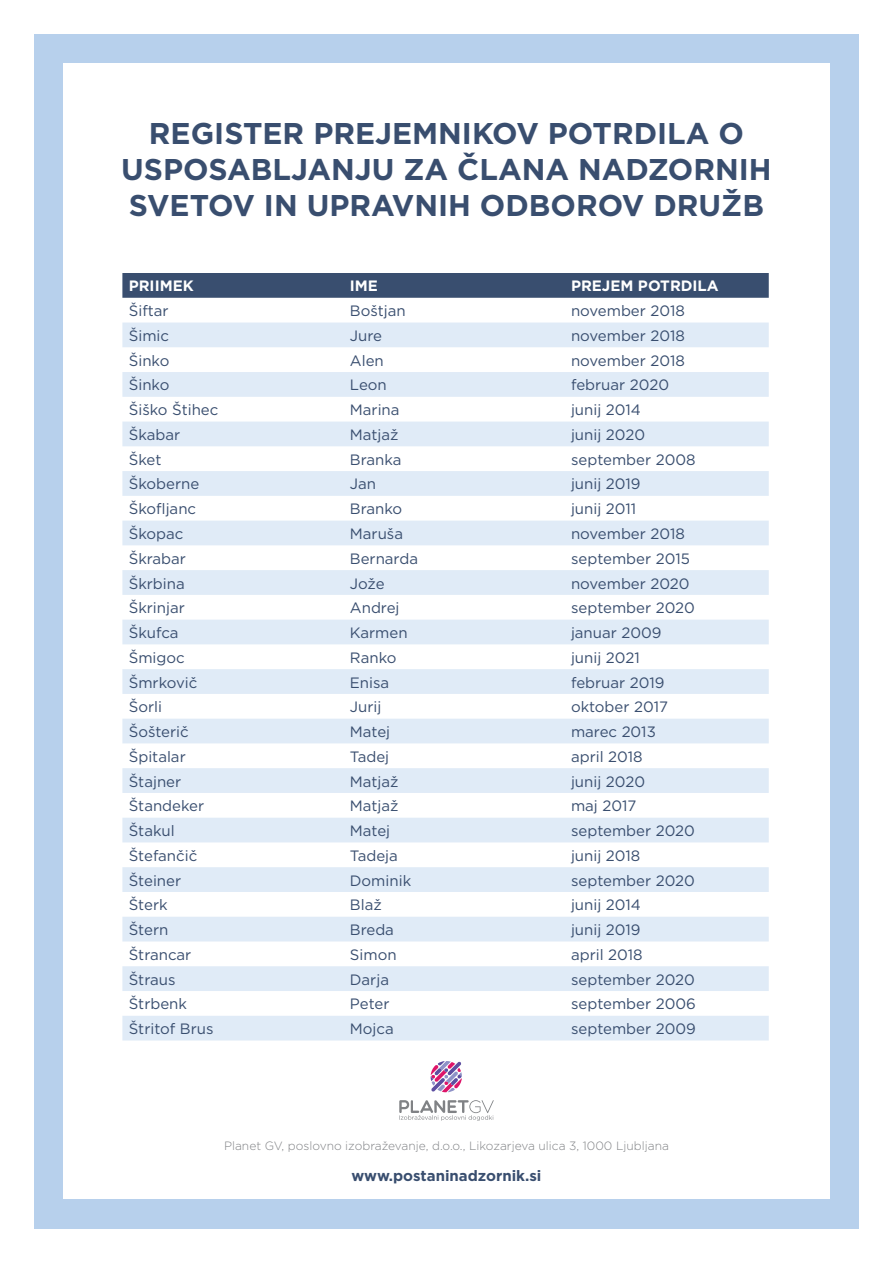
<style>
.page{position:relative;width:893px;height:1263px;background:#fff}
.page>*{position:absolute;margin:0;border:0;box-sizing:border-box;transform-origin:0 0}
.t1{font:700 30px/36px "Gotham";color:#394e6f;text-align:center}
.t2{font:15px "Gotham";color:#394e6f}
.t3{font:700 15px "Gotham";color:#fff}
.t4{font:700 15px "Gotham";color:#394e6f}
.t5{font:300 12px "Gotham";color:#808285}
</style>
<div class="page">
<div style="left:34px;top:34px;width:825px;height:1195px;background:#b7d0ec"></div>
<div style="left:63px;top:64px;width:766px;height:1135px;background:#fff"></div>
<svg style="left:431px;top:1061px;width:31px;height:31px"></svg>
<svg style="left:399px;top:1100px;width:95px;height:21px"></svg>
<div style="left:122px;top:273px;width:647px;height:25px;background:#394e6f"></div>
<svg style="left:122px;top:322px;width:647px;height:718px;fill:#e3edf7"></svg>
<h1 class="t1" style="left:121px;top:116px;width:652px">REGISTER PREJEMNIKOV POTRDILA O<br>USPOSABLJANJU ZA ČLANA NADZORNIH<br>SVETOV IN UPRAVNIH ODBOROV DRUŽB</h1>
<p class="t3" style="left:129px;top:276px;width:66px">PRIIMEK</p>
<p class="t3" style="left:350px;top:276px;width:30px">IME</p>
<p class="t3" style="left:571px;top:276px;width:149px">PREJEM POTRDILA</p>
<p class="t2" style="left:129px;top:301px;width:41px">Šiftar</p>
<p class="t2" style="left:350px;top:301px;width:57px">Boštjan</p>
<p class="t2" style="left:571px;top:301px;width:115px">november 2018</p>
<p class="t2" style="left:129px;top:326px;width:42px">Šimic</p>
<p class="t2" style="left:350px;top:326px;width:34px">Jure</p>
<p class="t2" style="left:571px;top:326px;width:115px">november 2018</p>
<p class="t2" style="left:129px;top:351px;width:42px">Šinko</p>
<p class="t2" style="left:350px;top:351px;width:35px">Alen</p>
<p class="t2" style="left:571px;top:351px;width:115px">november 2018</p>
<p class="t2" style="left:129px;top:375px;width:42px">Šinko</p>
<p class="t2" style="left:350px;top:375px;width:38px">Leon</p>
<p class="t2" style="left:571px;top:375px;width:100px">februar 2020</p>
<p class="t2" style="left:129px;top:400px;width:91px">Šiško Štihec</p>
<p class="t2" style="left:350px;top:400px;width:51px">Marina</p>
<p class="t2" style="left:571px;top:400px;width:71px">junij 2014</p>
<p class="t2" style="left:129px;top:425px;width:53px">Škabar</p>
<p class="t2" style="left:350px;top:425px;width:50px">Matjaž</p>
<p class="t2" style="left:571px;top:425px;width:76px">junij 2020</p>
<p class="t2" style="left:129px;top:450px;width:34px">Šket</p>
<p class="t2" style="left:350px;top:450px;width:53px">Branka</p>
<p class="t2" style="left:571px;top:450px;width:126px">september 2008</p>
<p class="t2" style="left:129px;top:474px;width:72px">Škoberne</p>
<p class="t2" style="left:350px;top:474px;width:28px">Jan</p>
<p class="t2" style="left:571px;top:474px;width:71px">junij 2019</p>
<p class="t2" style="left:129px;top:499px;width:69px">Škofljanc</p>
<p class="t2" style="left:350px;top:499px;width:54px">Branko</p>
<p class="t2" style="left:571px;top:499px;width:67px">junij 2011</p>
<p class="t2" style="left:129px;top:524px;width:56px">Škopac</p>
<p class="t2" style="left:350px;top:524px;width:55px">Maruša</p>
<p class="t2" style="left:571px;top:524px;width:115px">november 2018</p>
<p class="t2" style="left:129px;top:549px;width:59px">Škrabar</p>
<p class="t2" style="left:350px;top:549px;width:70px">Bernarda</p>
<p class="t2" style="left:571px;top:549px;width:120px">september 2015</p>
<p class="t2" style="left:129px;top:574px;width:58px">Škrbina</p>
<p class="t2" style="left:350px;top:574px;width:36px">Jože</p>
<p class="t2" style="left:571px;top:574px;width:120px">november 2020</p>
<p class="t2" style="left:129px;top:598px;width:58px">Škrinjar</p>
<p class="t2" style="left:350px;top:598px;width:51px">Andrej</p>
<p class="t2" style="left:571px;top:598px;width:125px">september 2020</p>
<p class="t2" style="left:129px;top:623px;width:51px">Škufca</p>
<p class="t2" style="left:350px;top:623px;width:59px">Karmen</p>
<p class="t2" style="left:571px;top:623px;width:92px">januar 2009</p>
<p class="t2" style="left:129px;top:648px;width:58px">Šmigoc</p>
<p class="t2" style="left:350px;top:648px;width:48px">Ranko</p>
<p class="t2" style="left:571px;top:648px;width:70px">junij 2021</p>
<p class="t2" style="left:129px;top:673px;width:70px">Šmrkovič</p>
<p class="t2" style="left:350px;top:673px;width:41px">Enisa</p>
<p class="t2" style="left:571px;top:673px;width:95px">februar 2019</p>
<p class="t2" style="left:129px;top:697px;width:35px">Šorli</p>
<p class="t2" style="left:350px;top:697px;width:33px">Jurij</p>
<p class="t2" style="left:571px;top:697px;width:98px">oktober 2017</p>
<p class="t2" style="left:129px;top:722px;width:61px">Šošterič</p>
<p class="t2" style="left:350px;top:722px;width:42px">Matej</p>
<p class="t2" style="left:571px;top:722px;width:86px">marec 2013</p>
<p class="t2" style="left:129px;top:747px;width:58px">Špitalar</p>
<p class="t2" style="left:350px;top:747px;width:41px">Tadej</p>
<p class="t2" style="left:571px;top:747px;width:73px">april 2018</p>
<p class="t2" style="left:129px;top:772px;width:54px">Štajner</p>
<p class="t2" style="left:350px;top:772px;width:50px">Matjaž</p>
<p class="t2" style="left:571px;top:772px;width:76px">junij 2020</p>
<p class="t2" style="left:129px;top:796px;width:77px">Štandeker</p>
<p class="t2" style="left:350px;top:796px;width:50px">Matjaž</p>
<p class="t2" style="left:571px;top:796px;width:67px">maj 2017</p>
<p class="t2" style="left:129px;top:821px;width:47px">Štakul</p>
<p class="t2" style="left:350px;top:821px;width:42px">Matej</p>
<p class="t2" style="left:571px;top:821px;width:125px">september 2020</p>
<p class="t2" style="left:129px;top:846px;width:70px">Štefančič</p>
<p class="t2" style="left:350px;top:846px;width:49px">Tadeja</p>
<p class="t2" style="left:571px;top:846px;width:71px">junij 2018</p>
<p class="t2" style="left:129px;top:871px;width:54px">Šteiner</p>
<p class="t2" style="left:350px;top:871px;width:63px">Dominik</p>
<p class="t2" style="left:571px;top:871px;width:125px">september 2020</p>
<p class="t2" style="left:129px;top:895px;width:40px">Šterk</p>
<p class="t2" style="left:350px;top:895px;width:33px">Blaž</p>
<p class="t2" style="left:571px;top:895px;width:71px">junij 2014</p>
<p class="t2" style="left:129px;top:920px;width:41px">Štern</p>
<p class="t2" style="left:350px;top:920px;width:46px">Breda</p>
<p class="t2" style="left:571px;top:920px;width:71px">junij 2019</p>
<p class="t2" style="left:129px;top:945px;width:64px">Štrancar</p>
<p class="t2" style="left:350px;top:945px;width:48px">Simon</p>
<p class="t2" style="left:571px;top:945px;width:73px">april 2018</p>
<p class="t2" style="left:129px;top:970px;width:48px">Štraus</p>
<p class="t2" style="left:350px;top:970px;width:41px">Darja</p>
<p class="t2" style="left:571px;top:970px;width:125px">september 2020</p>
<p class="t2" style="left:129px;top:994px;width:60px">Štrbenk</p>
<p class="t2" style="left:350px;top:994px;width:41px">Peter</p>
<p class="t2" style="left:571px;top:994px;width:126px">september 2006</p>
<p class="t2" style="left:129px;top:1019px;width:86px">Štritof Brus</p>
<p class="t2" style="left:350px;top:1019px;width:45px">Mojca</p>
<p class="t2" style="left:571px;top:1019px;width:126px">september 2009</p>
<p class="t5" style="left:224px;top:1138px;width:446px">Planet GV, poslovno izobraževanje, d.o.o., Likozarjeva ulica 3, 1000 Ljubljana</p>
<p class="t4" style="left:351px;top:1166px;width:192px">www.postaninadzornik.si</p>
</div>
